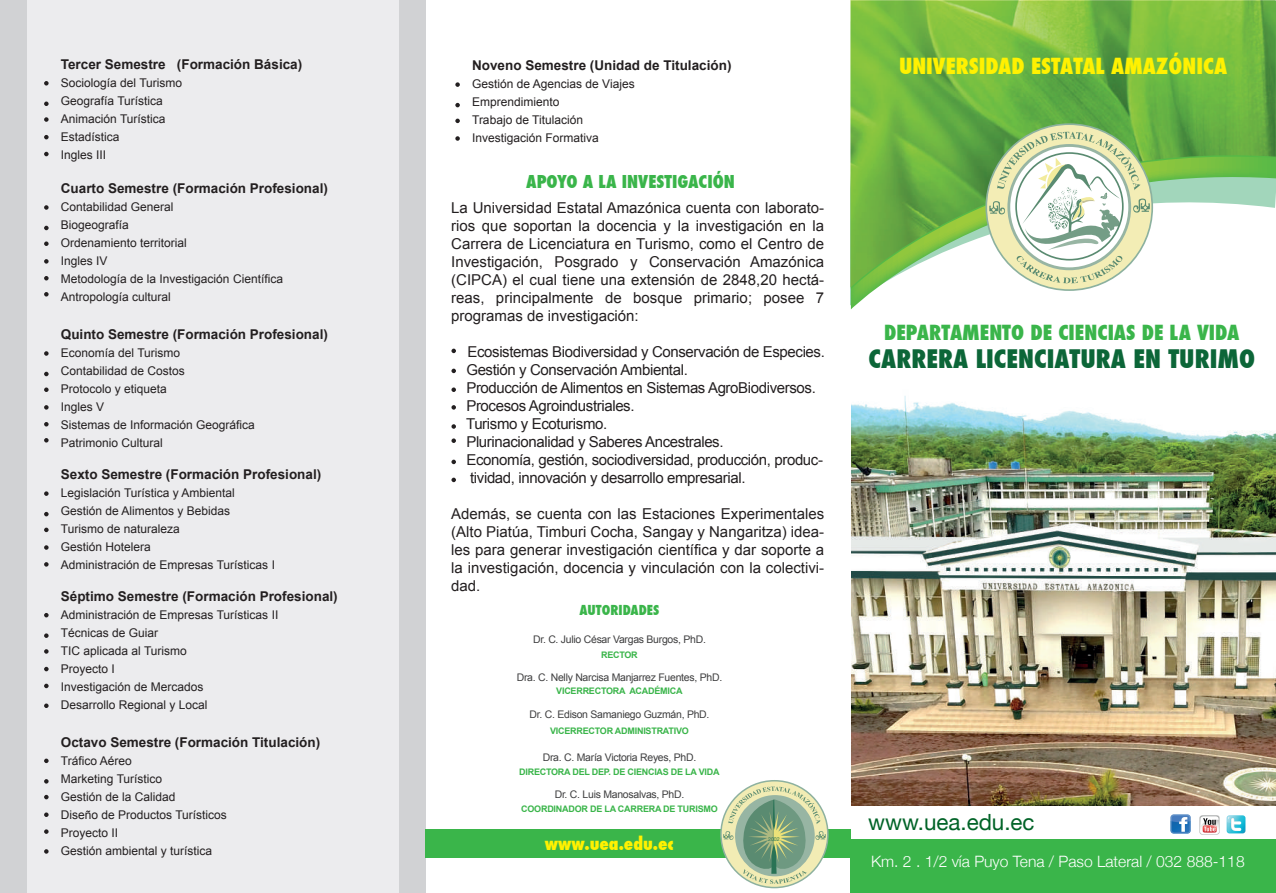
<style>
.page{position:relative;width:1276px;height:893px;background:#fff}
.page>*{position:absolute;margin:0;border:0;box-sizing:border-box;transform-origin:0 0}
.t1{font:800 condensed 25.05px "Futura";color:#0c6638}
.t2{font:22.35px "Helvetica Neue";color:#016327}
.t3{font:800 condensed 21.75px "Futura";color:#fff101}
.t4{font:800 condensed 20.4px "Futura";color:#3ab54a}
.t5{font:800 condensed 17.4px "Futura";color:#3ab54a}
.t6{font:800 condensed 17.4px "Futura";color:#fff101}
.t7{font:300 15.6px "Helvetica Neue";color:#fff}
.t8{font:15px/18px "Arial";letter-spacing:-.025em;color:#231f20;text-align:justify}
.t9{font:700 13.5px "Arial";color:#231f20}
.t10{font:800 condensed 13.5px "Futura";color:#3ab54a}
.t11{font:12px/18px "Arial";color:#231f20}
.t12{font:10.5px "Arial";letter-spacing:-.025em;color:#3e3e3f}
.t13{font:700 9px "Arial";letter-spacing:-.025em;color:#3ab54a}
.t14{font:5.4px "Helvetica Neue";color:#297355}
</style>
<div class="page">
<div style="left:0;top:0;width:425px;height:893px;background:#d1d2d4"></div>
<div style="left:27px;top:0;width:371px;height:893px;background:#ececee"></div>
<div style="left:425px;top:829px;width:425px;height:29px;background:#3ab54a"></div>
<img style="left:851px;top:396px;width:425px;height:410px">
<img style="left:1170px;top:814px;width:20px;height:20px">
<img style="left:1199px;top:815px;width:20px;height:19px">
<img style="left:1226px;top:815px;width:20px;height:19px">
<img style="left:850px;top:0;width:425px;height:288px">
<div style="left:720px;top:780px;width:108px;height:108px;border:2px solid #8db19f;border-radius:50%"></div>
<svg style="left:723px;top:786px;width:102px;height:98px;background:#afc3a2"></svg>
<div style="left:850px;top:839px;width:425px;height:54px;background:#3ab54a"></div>
<svg style="left:44px;top:81px;width:5px;height:5px"></svg>
<svg style="left:44px;top:117px;width:5px;height:5px"></svg>
<svg style="left:44px;top:135px;width:5px;height:4px"></svg>
<svg style="left:44px;top:102px;width:5px;height:4px"></svg>
<svg style="left:44px;top:152px;width:5px;height:4px"></svg>
<svg style="left:44px;top:205px;width:5px;height:5px"></svg>
<svg style="left:44px;top:241px;width:5px;height:5px"></svg>
<svg style="left:44px;top:259px;width:5px;height:5px"></svg>
<svg style="left:44px;top:226px;width:5px;height:4px"></svg>
<svg style="left:44px;top:276px;width:5px;height:4px"></svg>
<svg style="left:44px;top:292px;width:5px;height:5px"></svg>
<svg style="left:44px;top:351px;width:5px;height:5px"></svg>
<svg style="left:44px;top:387px;width:5px;height:5px"></svg>
<svg style="left:44px;top:405px;width:5px;height:5px"></svg>
<svg style="left:44px;top:372px;width:5px;height:4px"></svg>
<svg style="left:44px;top:422px;width:5px;height:4px"></svg>
<svg style="left:451px;top:349px;width:5px;height:4px"></svg>
<svg style="left:451px;top:405px;width:5px;height:5px"></svg>
<svg style="left:451px;top:369px;width:5px;height:4px"></svg>
<svg style="left:451px;top:387px;width:5px;height:5px"></svg>
<svg style="left:451px;top:438px;width:5px;height:5px"></svg>
<svg style="left:451px;top:424px;width:5px;height:5px"></svg>
<svg style="left:451px;top:478px;width:5px;height:4px"></svg>
<svg style="left:451px;top:460px;width:5px;height:4px"></svg>
<svg style="left:44px;top:438px;width:5px;height:5px"></svg>
<svg style="left:44px;top:491px;width:5px;height:5px"></svg>
<svg style="left:44px;top:528px;width:5px;height:4px"></svg>
<svg style="left:44px;top:545px;width:5px;height:5px"></svg>
<svg style="left:44px;top:512px;width:5px;height:4px"></svg>
<svg style="left:44px;top:562px;width:5px;height:5px"></svg>
<svg style="left:44px;top:613px;width:5px;height:4px"></svg>
<svg style="left:44px;top:649px;width:5px;height:5px"></svg>
<svg style="left:44px;top:667px;width:5px;height:4px"></svg>
<svg style="left:44px;top:633px;width:5px;height:5px"></svg>
<svg style="left:44px;top:684px;width:5px;height:4px"></svg>
<svg style="left:44px;top:703px;width:5px;height:5px"></svg>
<svg style="left:44px;top:759px;width:5px;height:4px"></svg>
<svg style="left:44px;top:795px;width:5px;height:4px"></svg>
<svg style="left:44px;top:812px;width:5px;height:5px"></svg>
<svg style="left:44px;top:779px;width:5px;height:5px"></svg>
<svg style="left:44px;top:829px;width:5px;height:5px"></svg>
<svg style="left:44px;top:849px;width:5px;height:5px"></svg>
<svg style="left:455px;top:82px;width:5px;height:5px"></svg>
<svg style="left:455px;top:119px;width:5px;height:4px"></svg>
<svg style="left:455px;top:136px;width:5px;height:5px"></svg>
<svg style="left:455px;top:103px;width:5px;height:4px"></svg>
<svg style="left:986px;top:124px;width:166px;height:166px"></svg>
<svg style="left:989px;top:132px;width:160px;height:151px"></svg>
<p class="t9" style="left:61px;top:55px;width:243px">Tercer Semestre (Formación Básica)</p>
<p class="t11" style="left:61px;top:74px;width:123px">Sociología del Turismo<br>Geografía Turística<br>Animación Turística<br>Estadística<br>Ingles III</p>
<p class="t9" style="left:61px;top:179px;width:269px">Cuarto Semestre (Formación Profesional)</p>
<p class="t11" style="left:61px;top:198px;width:224px">Contabilidad General<br>Biogeografía<br>Ordenamiento territorial<br>Ingles IV<br>Metodología de la Investigación Científica<br>Antropología cultural</p>
<p class="t9" style="left:61px;top:325px;width:269px">Quinto Semestre (Formación Profesional)</p>
<p class="t11" style="left:61px;top:344px;width:196px">Economía del Turismo<br>Contabilidad de Costos<br>Protocolo y etiqueta<br>Ingles V<br>Sistemas de Información Geográfica<br>Patrimonio Cultural</p>
<p class="t9" style="left:61px;top:466px;width:262px">Sexto Semestre (Formación Profesional)</p>
<p class="t11" style="left:61px;top:484px;width:216px">Legislación Turística y Ambiental<br>Gestión de Alimentos y Bebidas<br>Turismo de naturaleza<br>Gestión Hotelera<br>Administración de Empresas Turísticas I</p>
<p class="t9" style="left:61px;top:587px;width:278px">Séptimo Semestre (Formación Profesional)</p>
<p class="t11" style="left:61px;top:606px;width:219px">Administración de Empresas Turísticas II<br>Técnicas de Guiar<br>TIC aplicada al Turismo<br>Proyecto I<br>Investigación de Mercados<br>Desarrollo Regional y Local</p>
<p class="t9" style="left:61px;top:733px;width:261px">Octavo Semestre (Formación Titulación)</p>
<p class="t11" style="left:61px;top:751px;width:168px">Tráfico Aéreo<br>Marketing Turístico<br>Gestión de la Calidad<br>Diseño de Productos Turísticos<br>Proyecto II<br>Gestión ambiental y turística</p>
<p class="t9" style="left:472px;top:57px;width:261px">Noveno Semestre (Unidad de Titulación)</p>
<p class="t11" style="left:472px;top:75px;width:164px">Gestión de Agencias de Viajes<br>Emprendimiento<br>Trabajo de Titulación<br>Investigación Formativa</p>
<p class="t5" style="left:526px;top:170px;width:210px">APOYO A LA INVESTIGACIÓN</p>
<p class="t8" style="left:451px;top:199px;width:375px">La Universidad Estatal Amazónica cuenta con laborato&shy;rios que soportan la docencia y la investigación en la Carrera de Licenciatura en Turismo, como el Centro de Investigación, Posgrado y Conservación Amazónica (CIPCA) el cual tiene una extensión de 2848,20 hectá&shy;reas, principalmente de bosque primario; posee 7 programas de investigación:</p>
<p class="t8" style="left:466px;top:343px;width:360px;text-align:left">Ecosistemas Biodiversidad y Conservación de Especies.<br>Gestión y Conservación Ambiental.<br>Producción de Alimentos en Sistemas AgroBiodiversos.<br>Procesos Agroindustriales.<br>Turismo y Ecoturismo.<br>Plurinacionalidad y Saberes Ancestrales.<br>Economía, gestión, sociodiversidad, producción, produc&shy;tividad, innovación y desarrollo empresarial.</p>
<p class="t8" style="left:451px;top:505px;width:375px">Además, se cuenta con las Estaciones Experimentales (Alto Piatúa, Timburi Cocha, Sangay y Nangaritza) idea&shy;les para generar investigación científica y dar soporte a la investigación, docencia y vinculación con la colectivi&shy;dad.</p>
<p class="t10" style="left:579px;top:601px;width:81px">AUTORIDADES</p>
<p class="t12" style="left:533px;top:633px;width:174px">Dr. C. Julio César Vargas Burgos, PhD.</p>
<p class="t13" style="left:601px;top:649px;width:38px">RECTOR</p>
<p class="t12" style="left:517px;top:670px;width:207px">Dra. C. Nelly Narcisa Manjarrez Fuentes, PhD.</p>
<p class="t12" style="left:529px;top:708px;width:181px">Dr. C. Edison Samaniego Guzmán, PhD.</p>
<p class="t12" style="left:543px;top:750px;width:155px">Dra. C. María Victoria Reyes, PhD.</p>
<p class="t12" style="left:555px;top:788px;width:131px">Dr. C. Luis Manosalvas, PhD.</p>
<p class="t13" style="left:556px;top:684px;width:128px">VICERRECTORA ACADÉMICA</p>
<p class="t13" style="left:550px;top:725px;width:140px">VICERRECTOR ADMINISTRATIVO</p>
<p class="t13" style="left:519px;top:766px;width:202px">DIRECTORA DEL DEP. DE CIENCIAS DE LA VIDA</p>
<p class="t13" style="left:521px;top:803px;width:198px">COORDINADOR DE LA CARRERA DE TURISMO</p>
<p class="t6" style="left:545px;top:832px;width:130px">www.uea.edu.ec</p>
<p class="t14" style="left:768px;top:835px;width:13px">2002</p>
<h3 class="t3" style="left:899px;top:51px;width:330px">UNIVERSIDAD ESTATAL AMAZÓNICA</h3>
<h3 class="t4" style="left:884px;top:318px;width:357px">DEPARTAMENTO DE CIENCIAS DE LA VIDA</h3>
<h1 class="t1" style="left:868px;top:341px;width:388px">CARRERA LICENCIATURA EN TURIMO</h1>
<h2 class="t2" style="left:868px;top:806px;width:168px">www.uea.edu.ec</h2>
<p class="t7" style="left:871px;top:849px;width:375px">Km. 2 . 1/2 vía Puyo Tena / Paso Lateral / 032 888-118</p>
</div>
